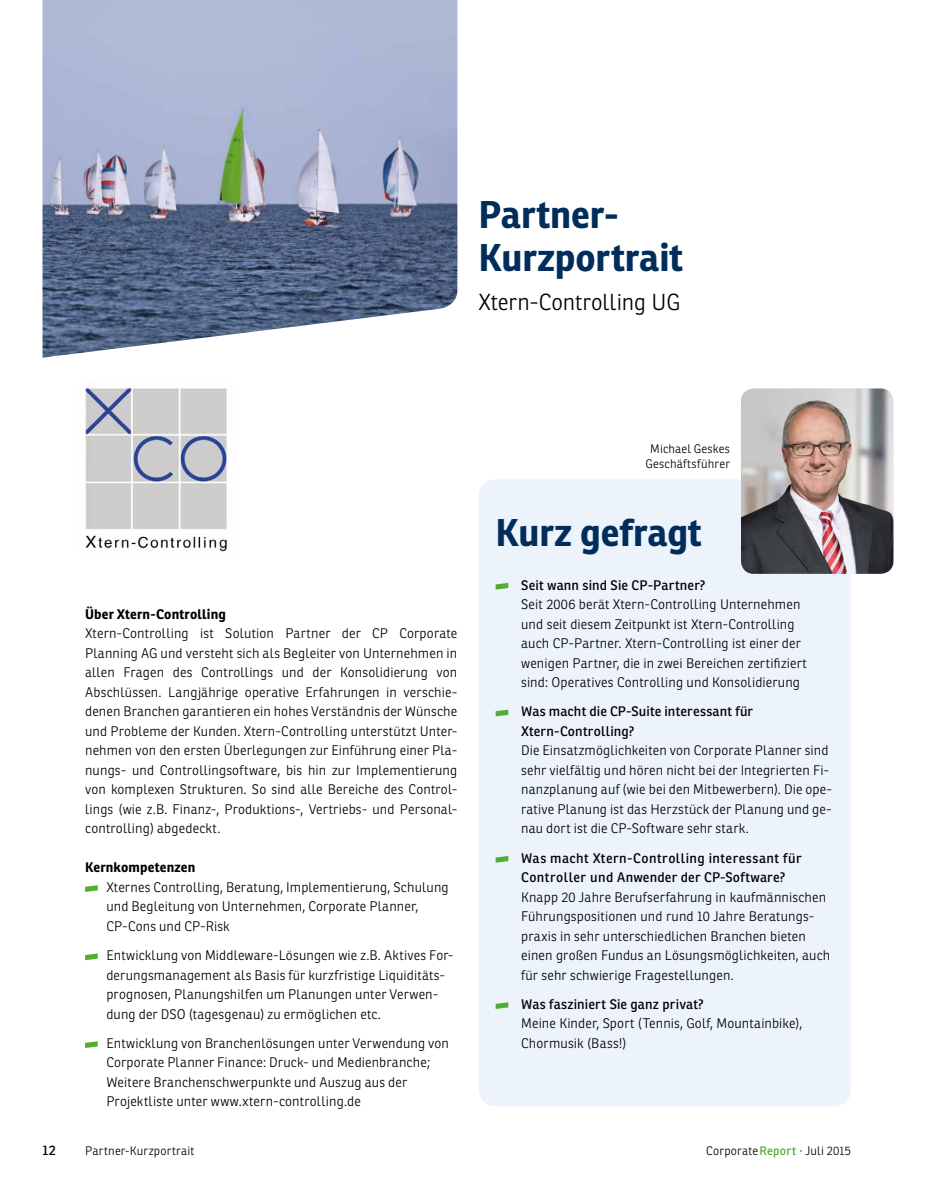
<style>
.page{position:relative;width:936px;height:1191px;background:#fff}
.page>*{position:absolute;margin:0;border:0;box-sizing:border-box;transform-origin:0 0}
.t1{font:700 37.5px/43.5px "Ronnia";letter-spacing:-.005em;color:#012d5b}
.t2{font:300 22.5px "Ronnia";letter-spacing:-.005em;color:#000}
.t3{font:300 13.5px/19.5px "Ronnia";letter-spacing:.01em;color:#000}
.t4{font:13.5px/19.5px "Ronnia";letter-spacing:.015em;color:#000}
.t5{font:700 13.5px "Ronnia";letter-spacing:.01em;color:#000}
.t6{font:300 12px/15px "Ronnia";letter-spacing:.02em;color:#000;text-align:center}
.s1{font-weight:400;color:#52ae32}
</style>
<div class="page">
<img style="left:43px;top:0;width:414px;height:357px">
<div style="left:478px;top:479px;width:372px;height:627px;background:#ecf3fb;border-radius:18px"></div>
<svg style="left:495px;top:583px;width:13px;height:6px"></svg>
<svg style="left:495px;top:709px;width:13px;height:7px"></svg>
<svg style="left:495px;top:856px;width:13px;height:6px"></svg>
<svg style="left:495px;top:1002px;width:13px;height:7px"></svg>
<svg style="left:85px;top:885px;width:13px;height:7px"></svg>
<svg style="left:85px;top:953px;width:13px;height:7px"></svg>
<svg style="left:85px;top:1041px;width:13px;height:7px"></svg>
<img style="left:85px;top:382px;width:149px;height:170px">
<img style="left:741px;top:388px;width:152px;height:186px">
<h1 class="t1" style="left:478px;top:192px;width:206px">Partner-<br>Kurzportrait</h1>
<h2 class="t2" style="left:478px;top:288px;width:203px">Xtern-Controlling UG</h2>
<p class="t6" style="left:645px;top:441px;width:86px">Michael Geskes<br>Geschäftsführer</p>
<p class="t5" style="left:85px;top:605px;width:142px">Über Xtern-Controlling</p>
<p class="t3" style="left:85px;top:623px;width:374px;text-align:justify">Xtern-Controlling ist Solution Partner der CP Corporate Planning AG und versteht sich als Begleiter von Unternehmen in allen Fragen des Controllings und der Konsolidierung von Abschlüssen. Langjährige operative Erfahrungen in verschie&shy;denen Branchen garantieren ein hohes Verständnis der Wünsche und Probleme der Kunden. Xtern-Controlling unterstützt Unter&shy;nehmen von den ersten Überlegungen zur Einführung einer Pla&shy;nungs- und Controllingsoftware, bis hin zur Implementierung von komplexen Strukturen. So sind alle Bereiche des Control&shy;lings (wie z.B. Finanz-, Produktions-, Vertriebs- und Personal&shy;controlling) abgedeckt.</p>
<p class="t5" style="left:85px;top:859px;width:112px">Kernkompetenzen</p>
<p class="t3" style="left:106px;top:877px;width:344px">Xternes Controlling, Beratung, Implementierung, Schulung und Begleitung von Unternehmen, Corporate Planner,<br>CP-Cons und CP-Risk</p>
<p class="t3" style="left:106px;top:945px;width:348px">Entwicklung von Middleware-Lösungen wie z.B. Aktives For&shy;derungsmanagement als Basis für kurzfristige Liquiditäts&shy;prognosen, Planungshilfen um Planungen unter Verwen&shy;dung der DSO (tagesgenau) zu ermöglichen etc.</p>
<p class="t3" style="left:106px;top:1033px;width:344px">Entwicklung von Branchenlösungen unter Verwendung von Corporate Planner Finance: Druck- und Medienbranche; Weitere Branchenschwerpunkte und Auszug aus der Projektliste unter www.xtern-controlling.de</p>
<h1 class="t1" style="left:495px;top:510px;width:208px">Kurz gefragt</h1>
<p class="t4" style="left:521px;top:575px;width:186px">Seit wann sind Sie CP-Partner?</p>
<p class="t3" style="left:521px;top:594px;width:287px">Seit 2006 berät Xtern-Controlling Unternehmen und seit diesem Zeitpunkt ist Xtern-Controlling auch CP-Partner. Xtern-Controlling ist einer der wenigen Partner, die in zwei Bereichen zertifiziert sind: Operatives Controlling und Konsolidierung</p>
<p class="t4" style="left:521px;top:701px;width:233px">Was macht die CP-Suite interessant für<br>Xtern-Controlling?</p>
<p class="t3" style="left:521px;top:740px;width:312px">Die Einsatzmöglichkeiten von Corporate Planner sind sehr vielfältig und hören nicht bei der Integrierten Fi&shy;nanzplanung auf (wie bei den Mitbewerbern). Die ope&shy;rative Planung ist das Herzstück der Planung und ge&shy;nau dort ist die CP-Software sehr stark.</p>
<p class="t4" style="left:521px;top:848px;width:282px">Was macht Xtern-Controlling interessant für<br>Controller und Anwender der CP-Software?</p>
<p class="t3" style="left:521px;top:887px;width:311px">Knapp 20 Jahre Berufserfahrung in kaufmännischen Führungspositionen und rund 10 Jahre Beratungs&shy;praxis in sehr unterschiedlichen Branchen bieten einen großen Fundus an Lösungsmöglichkeiten, auch für sehr schwierige Fragestellungen.</p>
<p class="t4" style="left:521px;top:994px;width:184px">Was fasziniert Sie ganz privat?</p>
<p class="t3" style="left:521px;top:1013px;width:283px">Meine Kinder, Sport (Tennis, Golf, Mountainbike),<br>Chormusik (Bass!)</p>
<p class="t4" style="left:43px;top:1140px;width:15px">12</p>
<p class="t6" style="left:706px;top:1143px;width:146px">Corporate<span class="s1">Report</span> · Juli 2015</p>
<p class="t6" style="left:85px;top:1143px;width:111px">Partner-Kurzportrait</p>
</div>
